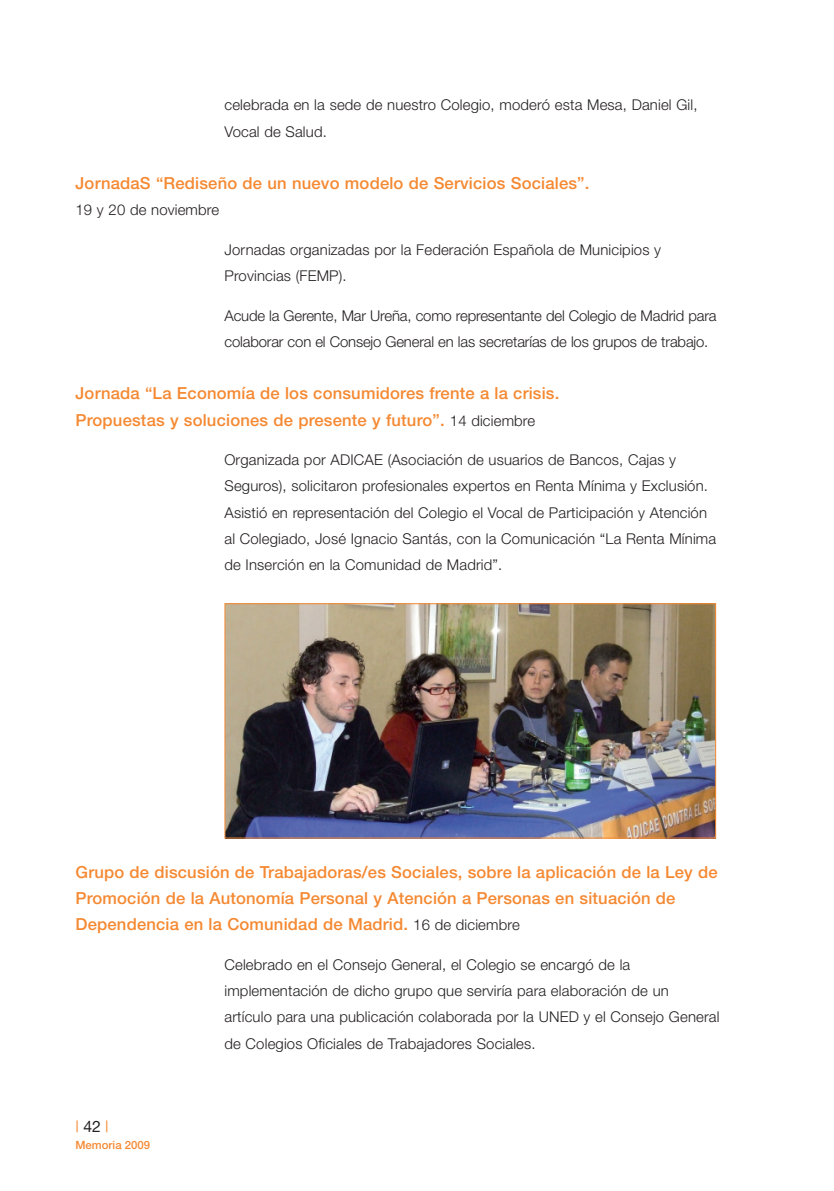
<style>
.page{position:relative;width:834px;height:1191px;background:#fff}
.page>*{position:absolute;margin:0;border:0;box-sizing:border-box;transform-origin:0 0}
.t1{font:500 16.62px/26.2px "Helvetica Neue";letter-spacing:.01em;color:#f58932}
.t2{font:15.75px "Helvetica Neue";color:#f58932}
.t3{font:300 14.88px/26.2px "Helvetica Neue";letter-spacing:.01em;color:#231f20}
.t4{font:300 14.88px/26.2px "Helvetica Neue";letter-spacing:-.01em;color:#231f20}
.t5{font:500 11.38px "Helvetica Neue";color:#f58932}
.s1{font-weight:300;font-size:14.88px;color:#231f20}
.s2{color:#231f20}
</style>
<div class="page">
<img style="left:226px;top:605px;width:487px;height:231px">
<div style="left:224px;top:603px;width:491px;height:235px;border:1px solid #f58932"></div>
<p class="t3" style="left:224px;top:93px;width:474px">celebrada en la sede de nuestro Colegio, moderó esta Mesa, Daniel Gil,<br>Vocal de Salud.</p>
<p class="t1" style="left:75px;top:172px;width:515px">JornadaS “Rediseño de un nuevo modelo de Servicios Sociales”.</p>
<p class="t3" style="left:75px;top:198px;width:145px">19 y 20 de noviembre</p>
<p class="t3" style="left:224px;top:238px;width:438px">Jornadas organizadas por la Federación Española de Municipios y<br>Provincias (FEMP).</p>
<p class="t4" style="left:224px;top:303px;width:493px">Acude la Gerente, Mar Ureña, como representante del Colegio de Madrid para colaborar con el Consejo General en las secretarías de los grupos de trabajo.</p>
<p class="t1" style="left:75px;top:382px;width:485px">Jornada “La Economía de los consumidores frente a la crisis.<br>Propuestas y soluciones de presente y futuro”. <span class="s1">14 diciembre</span></p>
<p class="t3" style="left:224px;top:448px;width:493px">Organizada por ADICAE (Asociación de usuarios de Bancos, Cajas y Seguros), solicitaron profesionales expertos en Renta Mínima y Exclusión.<br>Asistió en representación del Colegio el Vocal de Participación y Atención al Colegiado, José Ignacio Santás, con la Comunicación “La Renta Mínima de Inserción en la Comunidad de Madrid”.</p>
<p class="t1" style="left:75px;top:860px;width:643px">Grupo de discusión de Trabajadoras/es Sociales, sobre la aplicación de la Ley de<br>Promoción de la Autonomía Personal y Atención a Personas en situación de<br>Dependencia en la Comunidad de Madrid. <span class="s1">16 de diciembre</span></p>
<p class="t3" style="left:224px;top:952px;width:496px">Celebrado en el Consejo General, el Colegio se encargó de la implementación de dicho grupo que serviría para elaboración de un artículo para una publicación colaborada por la UNED y el Consejo General de Colegios Oficiales de Trabajadores Sociales.</p>
<p class="t2" style="left:75px;top:1120px;width:35px">|<span class="s2">42</span>|</p>
<p class="t5" style="left:75px;top:1140px;width:76px">Memoria 2009</p>
</div>
